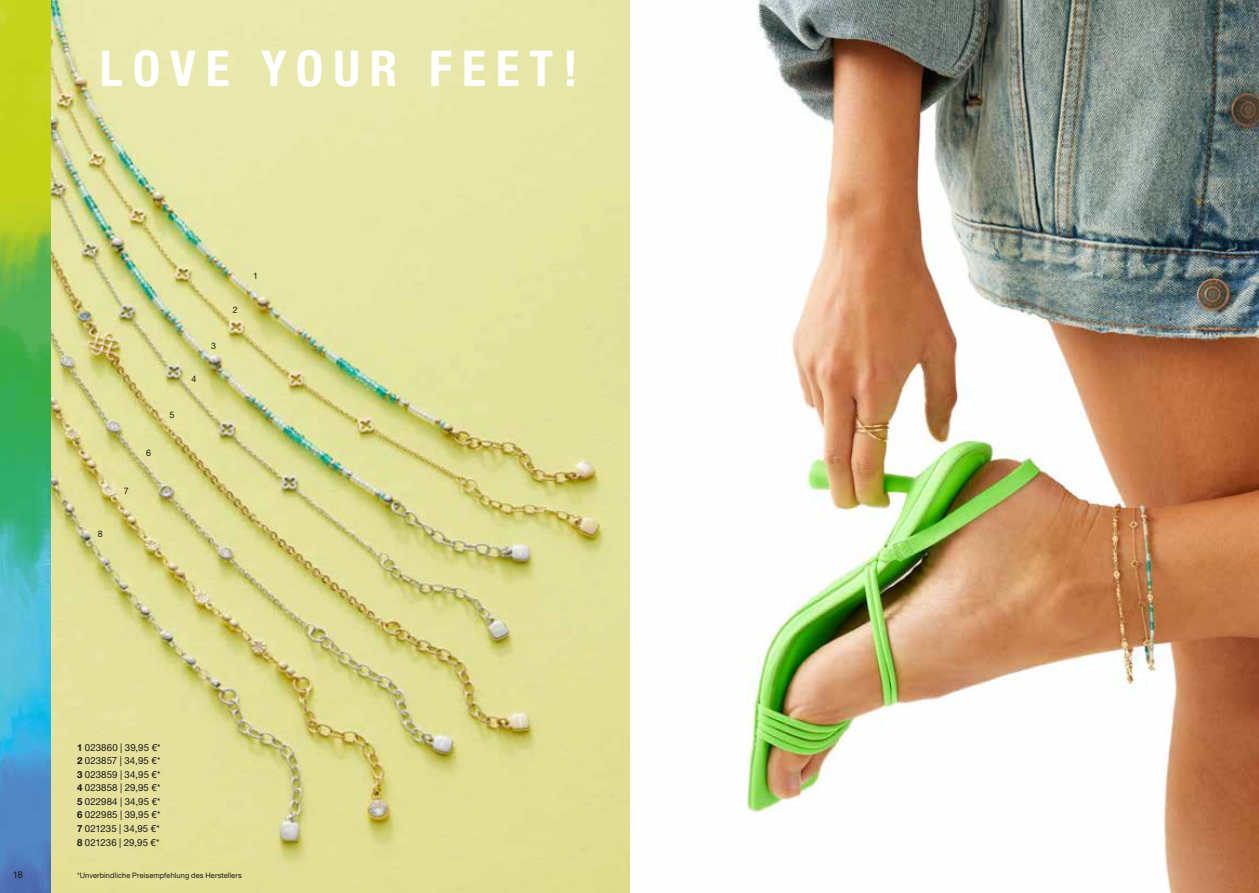
<style>
.page{position:relative;width:1259px;height:893px;background:#fff}
.page>*{position:absolute;margin:0;border:0;box-sizing:border-box;transform-origin:0 0}
.t1{font:700 condensed 49.5px "Helvetica Neue LT Std";letter-spacing:.2em;color:#fff}
.t2{font:9.75px/13.5px "Helvetica Neue LT Std";letter-spacing:.01em;color:#181716;text-align:justify}
.t3{font:9.45px "Helvetica Neue LT Std";color:#181716}
.t4{font:9px "Helvetica Neue LT Std";color:#181716}
.t5{font:7.5px "Helvetica Neue LT Std";letter-spacing:.01em;color:#181716}
.s1{font-weight:700}
</style>
<div class="page">
<img style="left:50px;top:0;width:1209px;height:893px">
<img style="left:0;top:0;width:50px;height:893px">
<h1 class="t1" style="left:100px;top:38px;width:479px">LOVE YOUR FEET!</h1>
<p class="t4" style="left:98px;top:528px;width:6px">8</p>
<p class="t4" style="left:124px;top:486px;width:6px">7</p>
<p class="t4" style="left:146px;top:448px;width:6px">6</p>
<p class="t4" style="left:169px;top:410px;width:6px">5</p>
<p class="t4" style="left:191px;top:374px;width:6px">4</p>
<p class="t4" style="left:211px;top:340px;width:6px">3</p>
<p class="t4" style="left:233px;top:305px;width:6px">2</p>
<p class="t4" style="left:253px;top:270px;width:6px">1</p>
<p class="t2" style="left:77px;top:741px;width:85px"><span class="s1">1</span> 023860 | 39,95 €* <span class="s1">2</span> 023857 | 34,95 €* <span class="s1">3</span> 023859 | 34,95 €* <span class="s1">4</span> 023858 | 29,95 €* <span class="s1">5</span> 022984 | 34,95 €* <span class="s1">6</span> 022985 | 39,95 €* <span class="s1">7</span> 021235 | 34,95 €* <span class="s1">8</span> 021236 | 29,95 €*</p>
<p class="t3" style="left:13px;top:869px;width:12px">18</p>
<p class="t5" style="left:77px;top:871px;width:166px">*Unverbindliche Preisempfehlung des Herstellers</p>
</div>
